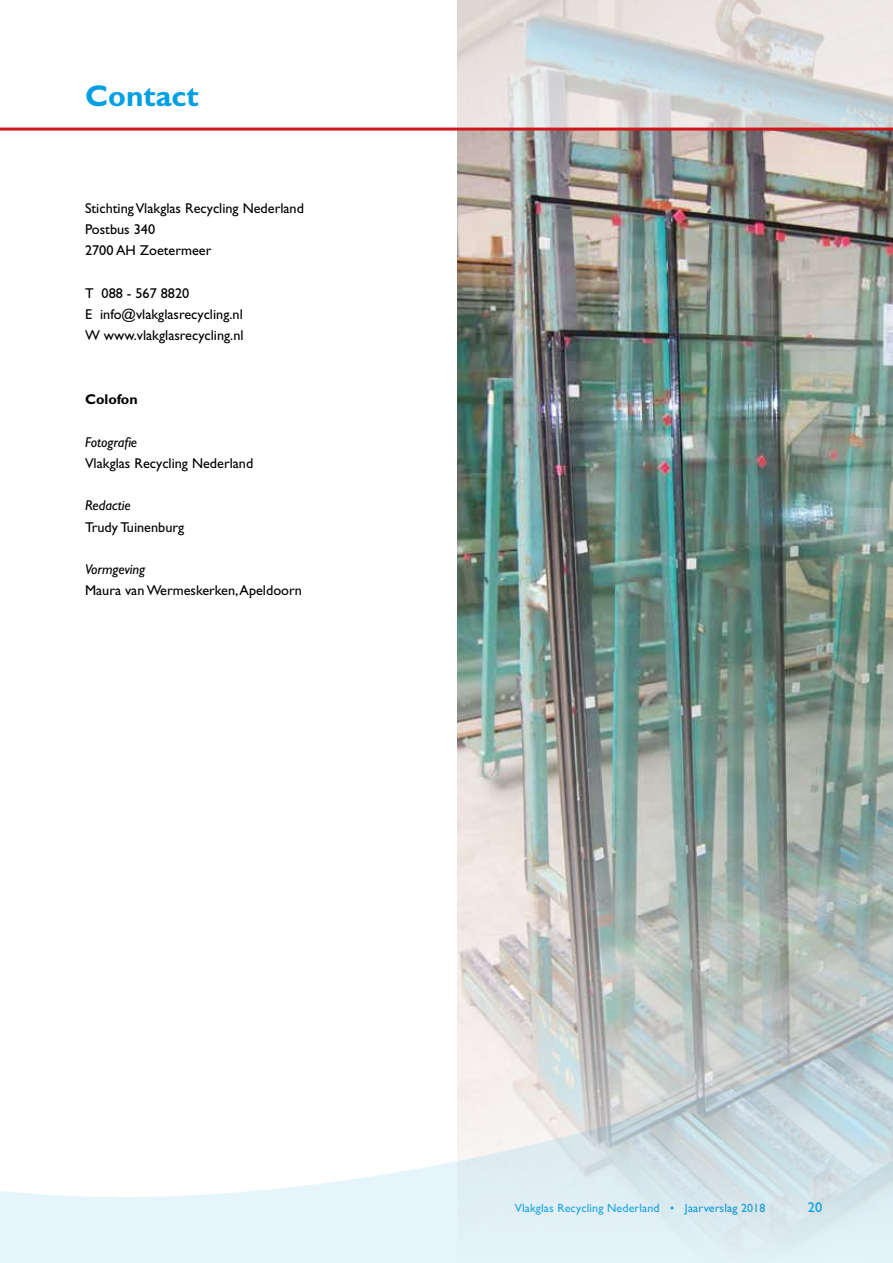
<style>
.page{position:relative;width:893px;height:1263px;background:#fff}
.page>*{position:absolute;margin:0;border:0;box-sizing:border-box;transform-origin:0 0}
.t1{font:700 30px "Gill Sans Std";color:#009fe3}
.t2{font:14.25px/21.3px "Gill Sans Std";color:#000}
.t3{font:italic 14.25px "Gill Sans Std";color:#000}
.t4{font:700 14.25px "Gill Sans Std";color:#000}
.t5{font:14.25px "Gill Sans Std";color:#009fe3}
.t6{font:12px "Gill Sans Std";letter-spacing:.01em;color:#009fe3}
</style>
<div class="page">
<img style="left:457px;top:131px;width:436px;height:247px">
<img style="left:0;top:378px;width:893px;height:885px">
<svg style="left:446px;top:0;width:447px;height:128px"></svg>
<hr style="left:0;top:128px;width:893px;height:3px;background:#cd171a">
<h1 class="t1" style="left:85px;top:78px;width:115px">Contact</h1>
<p class="t2" style="left:85px;top:197px;width:220px">Stichting Vlakglas Recycling Nederland<br>Postbus 340<br>2700 AH Zoetermeer</p>
<p class="t2" style="left:85px;top:282px;width:160px">T 088 - 567 8820<br>E info@vlakglasrecycling.nl<br>W www.vlakglasrecycling.nl</p>
<p class="t4" style="left:85px;top:391px;width:54px">Colofon</p>
<p class="t3" style="left:85px;top:434px;width:54px">Fotografie</p>
<p class="t2" style="left:85px;top:452px;width:170px">Vlakglas Recycling Nederland</p>
<p class="t3" style="left:85px;top:497px;width:47px">Redactie</p>
<p class="t2" style="left:85px;top:516px;width:101px">Trudy Tuinenburg</p>
<p class="t3" style="left:85px;top:561px;width:62px">Vormgeving</p>
<p class="t2" style="left:85px;top:580px;width:218px">Maura van Wermeskerken, Apeldoorn</p>
<p class="t6" style="left:515px;top:1201px;width:252px">Vlakglas Recycling Nederland • Jaarverslag 2018</p>
<p class="t5" style="left:808px;top:1199px;width:16px">20</p>
</div>
